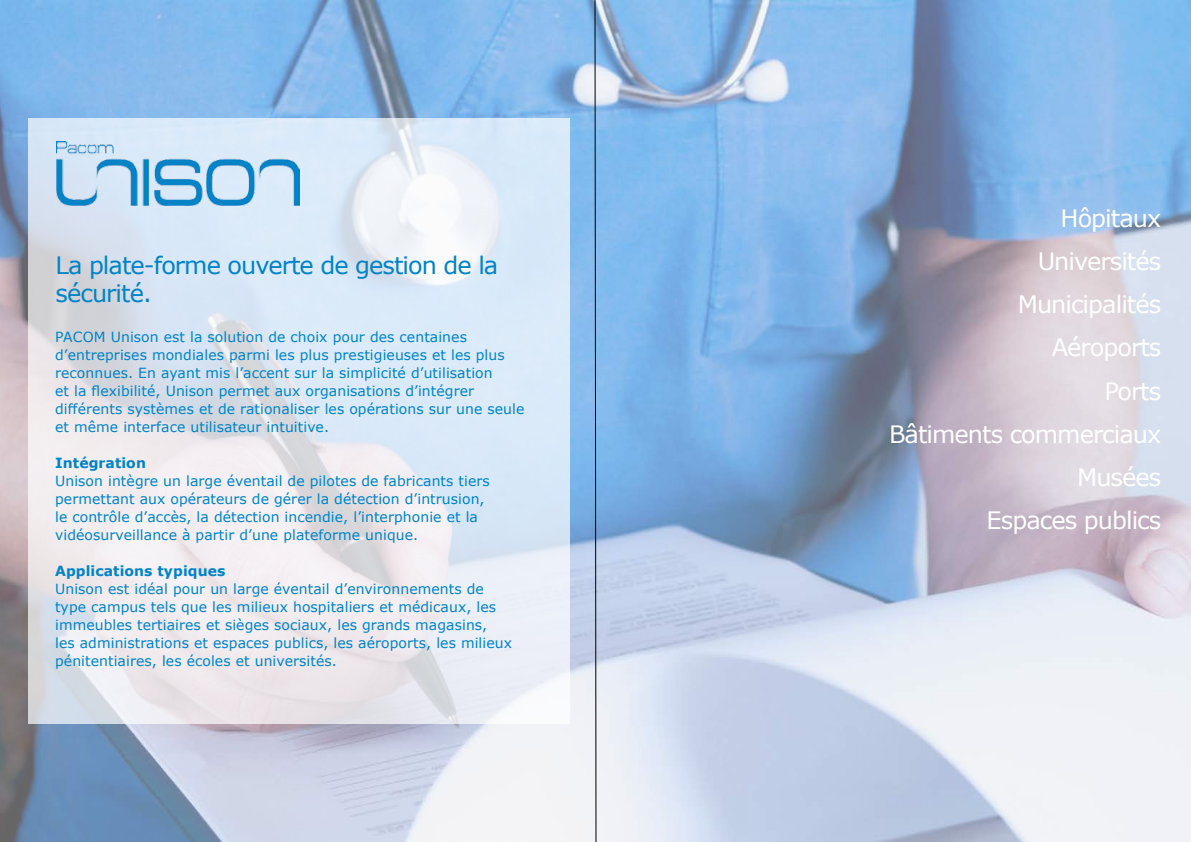
<style>
.page{position:relative;width:1191px;height:842px;background:#fff}
.page>*{position:absolute;margin:0;border:0;box-sizing:border-box;transform-origin:0 0}
.t1{font:24px/43.2px "Verdana";letter-spacing:-.04em;color:#fff;text-align:right}
.t2{font:24px/28px "Verdana";letter-spacing:-.04em;color:#0083c7}
.t3{font:14px/18px "Verdana";letter-spacing:.005em;color:#0083c7}
.t4{font:700 14px "Verdana";letter-spacing:.005em;color:#0083c7}
</style>
<div class="page">
<img style="left:0;top:0;width:1191px;height:842px">
<svg style="left:28px;top:118px;width:542px;height:606px;background:#e3e8f1"></svg>
<img style="left:57px;top:142px;width:242px;height:63px">
<svg style="left:594px;top:0;width:3px;height:842px;background:#6e859d"></svg>
<h1 class="t2" style="left:56px;top:251px;width:444px">La plate-forme ouverte de gestion de la sécurité.</h1>
<p class="t3" style="left:55px;top:327px;width:471px">PACOM Unison est la solution de choix pour des centaines d’entreprises mondiales parmi les plus prestigieuses et les plus reconnues. En ayant mis l’accent sur la simplicité d’utilisation<br>et la flexibilité, Unison permet aux organisations d’intégrer différents systèmes et de rationaliser les opérations sur une seule et même interface utilisateur intuitive.</p>
<p class="t4" style="left:55px;top:453px;width:92px">Intégration</p>
<p class="t3" style="left:55px;top:471px;width:436px">Unison intègre un large éventail de pilotes de fabricants tiers permettant aux opérateurs de gérer la détection d’intrusion, le contrôle d’accès, la détection incendie, l’interphonie et la vidéosurveillance à partir d’une plateforme unique.</p>
<p class="t4" style="left:55px;top:561px;width:172px">Applications typiques</p>
<p class="t3" style="left:55px;top:579px;width:458px">Unison est idéal pour un large éventail d’environnements de type campus tels que les milieux hospitaliers et médicaux, les immeubles tertiaires et sièges sociaux, les grands magasins,<br>les administrations et espaces publics, les aéroports, les milieux pénitentiaires, les écoles et universités.</p>
<h1 class="t1" style="left:889px;top:196px;width:274px">Hôpitaux<br>Universités<br>Municipalités<br>Aéroports<br>Ports<br>Bâtiments commerciaux<br>Musées<br>Espaces publics</h1>
</div>
